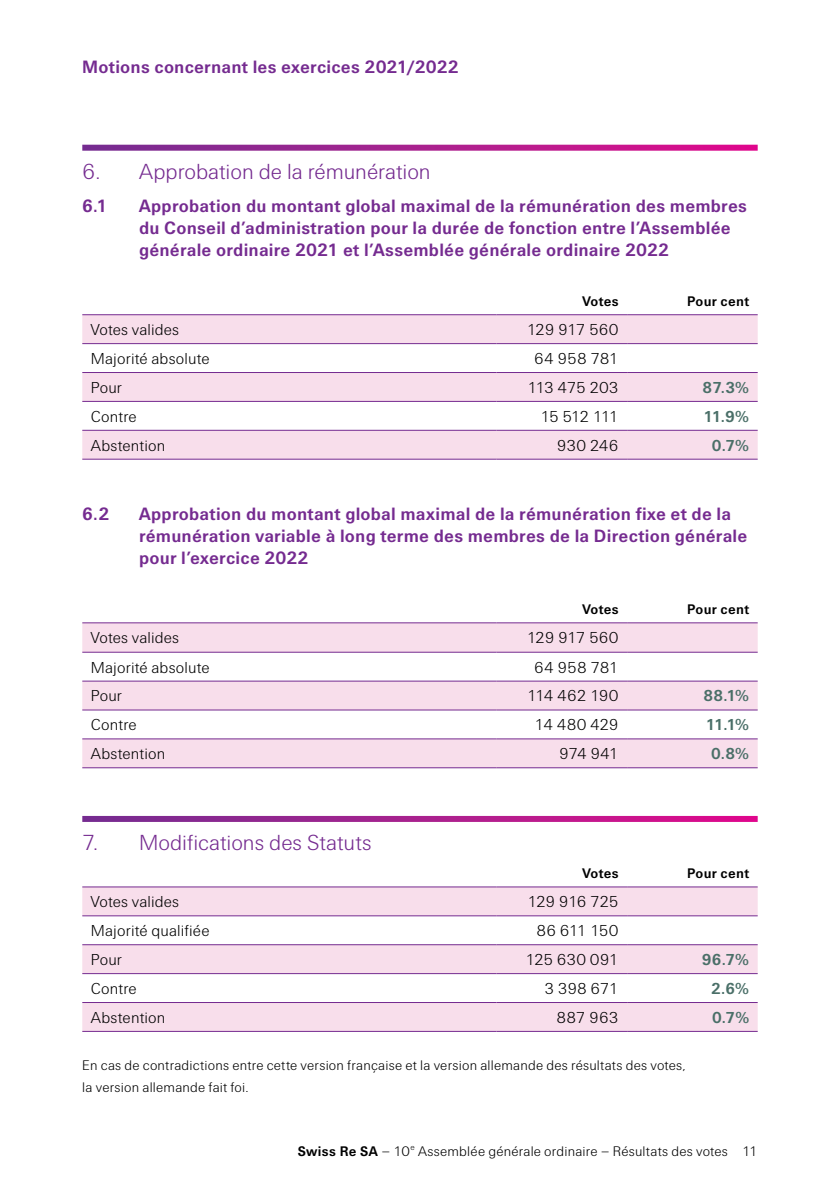
<style>
.page{position:relative;width:840px;height:1191px;background:#fff}
.page>*{position:absolute;margin:0;border:0;box-sizing:border-box;transform-origin:0 0}
.t1{font:300 22px "Swiss Re Sans OT";color:#752b90}
.t2{font:700 18px/22px "Swiss Re Sans OT";letter-spacing:.01em;color:#752b90}
.t3{font:300 16px "Swiss Re Sans OT";letter-spacing:.01em;color:#000}
.t4{font:700 16px "Swiss Re Sans OT";color:#4a6f68}
.t5{font:300 16px "Swiss Re Sans OT";letter-spacing:-.025em;color:#000}
.t6{font:300 16px "Swiss Re Sans OT";letter-spacing:-.03em;color:#000}
.t7{font:300 16px "Swiss Re Sans OT";letter-spacing:-.035em;color:#000}
.t8{font:300 16px "Swiss Re Sans OT";letter-spacing:-.01em;color:#000}
.t9{font:300 14px/22px "Swiss Re Sans OT";letter-spacing:.015em;color:#000}
.t10{font:700 14px "Swiss Re Sans OT";letter-spacing:.02em;color:#000}
.s1{font-weight:700}
</style>
<div class="page">
<svg style="left:82px;top:145px;width:675px;height:6px;background:#ad2993"></svg>
<svg style="left:82px;top:816px;width:675px;height:6px;background:#aa208f"></svg>
<svg style="left:82px;top:315px;width:675px;height:144px;fill:#f8deeb"></svg>
<hr style="left:496px;top:314px;width:130px;height:1px;background:#752b90">
<hr style="left:626px;top:314px;width:131px;height:1px;background:#752b90">
<hr style="left:496px;top:343px;width:130px;height:1px;background:#752b90">
<hr style="left:626px;top:343px;width:131px;height:1px;background:#752b90">
<hr style="left:496px;top:372px;width:130px;height:1px;background:#752b90">
<hr style="left:626px;top:372px;width:131px;height:1px;background:#752b90">
<hr style="left:496px;top:401px;width:130px;height:1px;background:#752b90">
<hr style="left:626px;top:401px;width:131px;height:1px;background:#752b90">
<hr style="left:82px;top:314px;width:414px;height:1px;background:#752b90">
<hr style="left:82px;top:343px;width:414px;height:1px;background:#752b90">
<hr style="left:496px;top:430px;width:130px;height:1px;background:#752b90">
<hr style="left:626px;top:430px;width:131px;height:1px;background:#752b90">
<hr style="left:496px;top:459px;width:130px;height:1px;background:#752b90">
<hr style="left:626px;top:459px;width:131px;height:1px;background:#752b90">
<hr style="left:82px;top:372px;width:414px;height:1px;background:#752b90">
<hr style="left:82px;top:401px;width:414px;height:1px;background:#752b90">
<hr style="left:82px;top:430px;width:414px;height:1px;background:#752b90">
<hr style="left:82px;top:459px;width:414px;height:1px;background:#752b90">
<svg style="left:82px;top:623px;width:675px;height:144px;fill:#f8deeb"></svg>
<hr style="left:496px;top:622px;width:130px;height:1px;background:#752b90">
<hr style="left:626px;top:622px;width:131px;height:1px;background:#752b90">
<hr style="left:496px;top:652px;width:130px;height:1px;background:#752b90">
<hr style="left:626px;top:652px;width:131px;height:1px;background:#752b90">
<hr style="left:496px;top:681px;width:130px;height:1px;background:#752b90">
<hr style="left:626px;top:681px;width:131px;height:1px;background:#752b90">
<hr style="left:496px;top:709px;width:130px;height:1px;background:#752b90">
<hr style="left:626px;top:709px;width:131px;height:1px;background:#752b90">
<hr style="left:82px;top:622px;width:414px;height:1px;background:#752b90">
<hr style="left:82px;top:652px;width:414px;height:1px;background:#752b90">
<hr style="left:496px;top:738px;width:130px;height:1px;background:#752b90">
<hr style="left:626px;top:738px;width:131px;height:1px;background:#752b90">
<hr style="left:496px;top:767px;width:130px;height:1px;background:#752b90">
<hr style="left:626px;top:767px;width:131px;height:1px;background:#752b90">
<hr style="left:82px;top:681px;width:414px;height:1px;background:#752b90">
<hr style="left:82px;top:709px;width:414px;height:1px;background:#752b90">
<hr style="left:82px;top:738px;width:414px;height:1px;background:#752b90">
<hr style="left:82px;top:767px;width:414px;height:1px;background:#752b90">
<svg style="left:82px;top:887px;width:675px;height:144px;fill:#f8deeb"></svg>
<hr style="left:496px;top:886px;width:130px;height:1px;background:#752b90">
<hr style="left:626px;top:886px;width:131px;height:1px;background:#752b90">
<hr style="left:496px;top:915px;width:130px;height:1px;background:#752b90">
<hr style="left:626px;top:915px;width:131px;height:1px;background:#752b90">
<hr style="left:496px;top:944px;width:130px;height:1px;background:#752b90">
<hr style="left:626px;top:944px;width:131px;height:1px;background:#752b90">
<hr style="left:496px;top:973px;width:130px;height:1px;background:#752b90">
<hr style="left:626px;top:973px;width:131px;height:1px;background:#752b90">
<hr style="left:82px;top:886px;width:414px;height:1px;background:#752b90">
<hr style="left:82px;top:915px;width:414px;height:1px;background:#752b90">
<hr style="left:496px;top:1002px;width:130px;height:1px;background:#752b90">
<hr style="left:626px;top:1002px;width:131px;height:1px;background:#752b90">
<hr style="left:496px;top:1031px;width:130px;height:1px;background:#752b90">
<hr style="left:626px;top:1031px;width:131px;height:1px;background:#752b90">
<hr style="left:82px;top:944px;width:414px;height:1px;background:#752b90">
<hr style="left:82px;top:973px;width:414px;height:1px;background:#752b90">
<hr style="left:82px;top:1002px;width:414px;height:1px;background:#752b90">
<hr style="left:82px;top:1031px;width:414px;height:1px;background:#752b90">
<p class="t2" style="left:82px;top:56px;width:378px">Motions concernant les exercices 2021/2022</p>
<p class="t1" style="left:82px;top:159px;width:350px">6. Approbation de la rémunération</p>
<p class="t2" style="left:82px;top:195px;width:27px">6.1</p>
<p class="t2" style="left:139px;top:195px;width:609px">Approbation du montant global maximal de la rémunération des membres du Conseil d’administration pour la durée de fonction entre l’Assemblée générale ordinaire 2021 et l’Assemblée générale ordinaire 2022</p>
<p class="t10" style="left:582px;top:293px;width:38px">Votes</p>
<p class="t10" style="left:686px;top:293px;width:63px">Pour cent</p>
<p class="t3" style="left:91px;top:320px;width:90px">Votes valides</p>
<p class="t5" style="left:526px;top:320px;width:93px">129 917 560</p>
<p class="t3" style="left:91px;top:349px;width:120px">Majorité absolute</p>
<p class="t3" style="left:534px;top:349px;width:86px">64 958 781</p>
<p class="t3" style="left:91px;top:378px;width:33px">Pour</p>
<p class="t6" style="left:527px;top:378px;width:93px">113 475 203</p>
<p class="t4" style="left:702px;top:378px;width:48px">87.3%</p>
<p class="t3" style="left:91px;top:407px;width:47px">Contre</p>
<p class="t3" style="left:540px;top:407px;width:80px">15 512 111</p>
<p class="t4" style="left:703px;top:407px;width:47px">11.9%</p>
<p class="t3" style="left:91px;top:436px;width:76px">Abstention</p>
<p class="t3" style="left:556px;top:436px;width:63px">930 246</p>
<p class="t4" style="left:711px;top:436px;width:39px">0.7%</p>
<p class="t2" style="left:82px;top:503px;width:28px">6.2</p>
<p class="t2" style="left:139px;top:503px;width:609px">Approbation du montant global maximal de la rémunération fixe et de la rémunération variable à long terme des membres de la Direction générale pour l’exercice 2022</p>
<p class="t10" style="left:582px;top:601px;width:38px">Votes</p>
<p class="t10" style="left:686px;top:601px;width:63px">Pour cent</p>
<p class="t3" style="left:91px;top:629px;width:90px">Votes valides</p>
<p class="t5" style="left:526px;top:629px;width:93px">129 917 560</p>
<p class="t3" style="left:91px;top:658px;width:120px">Majorité absolute</p>
<p class="t3" style="left:534px;top:658px;width:86px">64 958 781</p>
<p class="t3" style="left:91px;top:687px;width:33px">Pour</p>
<p class="t7" style="left:527px;top:687px;width:93px">114 462 190</p>
<p class="t4" style="left:703px;top:686px;width:47px">88.1%</p>
<p class="t3" style="left:91px;top:715px;width:47px">Contre</p>
<p class="t3" style="left:534px;top:715px;width:85px">14 480 429</p>
<p class="t4" style="left:705px;top:715px;width:45px">11.1%</p>
<p class="t3" style="left:91px;top:744px;width:76px">Abstention</p>
<p class="t3" style="left:558px;top:744px;width:61px">974 941</p>
<p class="t4" style="left:710px;top:744px;width:39px">0.8%</p>
<p class="t1" style="left:82px;top:830px;width:291px">7. Modifications des Statuts</p>
<p class="t10" style="left:582px;top:865px;width:38px">Votes</p>
<p class="t10" style="left:686px;top:865px;width:63px">Pour cent</p>
<p class="t3" style="left:91px;top:892px;width:90px">Votes valides</p>
<p class="t6" style="left:527px;top:892px;width:93px">129 916 725</p>
<p class="t3" style="left:91px;top:921px;width:120px">Majorité qualifiée</p>
<p class="t3" style="left:536px;top:921px;width:84px">86 611 150</p>
<p class="t3" style="left:91px;top:950px;width:33px">Pour</p>
<p class="t8" style="left:525px;top:950px;width:95px">125 630 091</p>
<p class="t4" style="left:701px;top:950px;width:49px">96.7%</p>
<p class="t3" style="left:91px;top:979px;width:47px">Contre</p>
<p class="t3" style="left:544px;top:979px;width:76px">3 398 671</p>
<p class="t4" style="left:710px;top:979px;width:40px">2.6%</p>
<p class="t3" style="left:91px;top:1008px;width:76px">Abstention</p>
<p class="t3" style="left:556px;top:1008px;width:64px">887 963</p>
<p class="t4" style="left:711px;top:1008px;width:39px">0.7%</p>
<p class="t9" style="left:82px;top:1054px;width:604px">En cas de contradictions entre cette version française et la version allemande des résultats des votes, la version allemande fait foi.</p>
<p class="t9" style="left:297px;top:1140px;width:461px"><span class="s1">Swiss Re SA</span> – 10<sup>e</sup> Assemblée générale ordinaire – Résultats des votes 11</p>
</div>
